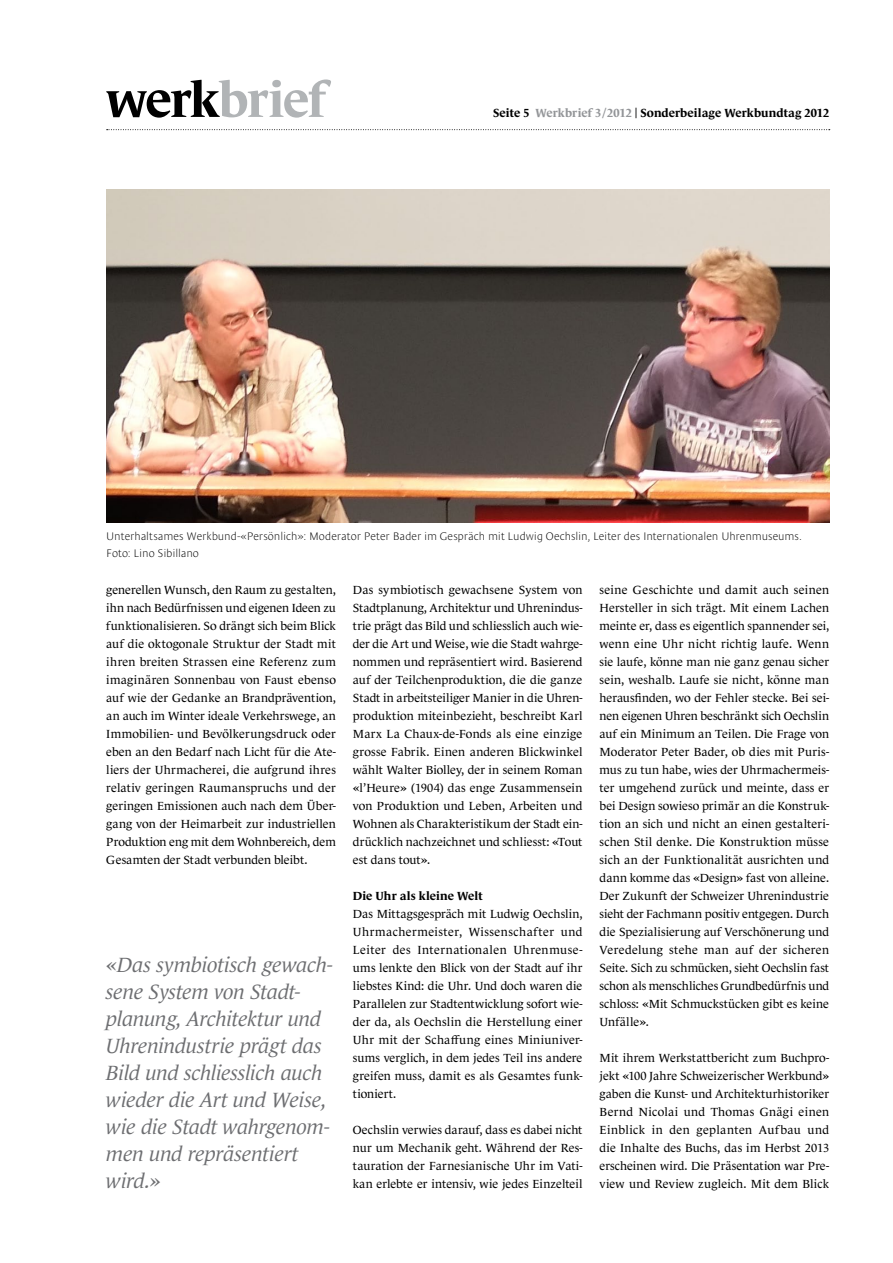
<style>
.page{position:relative;width:893px;height:1263px;background:#fff}
.page>*{position:absolute;margin:0;border:0;box-sizing:border-box;transform-origin:0 0}
.t1{font:italic 21px/27px "Le Monde Journal Std";letter-spacing:-.02em;color:#6d6e71}
.t2{font:12px/18px "Le Monde Journal Std";color:#000;text-align:justify}
.t3{font:700 12px "Le Monde Journal Std";letter-spacing:.005em;color:#000}
.t4{font:200 11.25px/16.5px "Le Monde Sans Std";letter-spacing:-.005em;color:#000}
.s1{color:#939598}
.s2{font-size:10.5px}
</style>
<div class="page">
<svg style="left:107px;top:129px;width:723px;height:1px"></svg>
<svg style="left:106px;top:80px;width:225px;height:38px"></svg>
<img style="left:106px;top:189px;width:723px;height:333px">
<p class="t3" style="left:493px;top:106px;width:337px">Seite 5 <span class="s1">Werkbrief 3/2012</span> <span class="s2">|</span> Sonderbeilage Werkbundtag 2012</p>
<p class="t4" style="left:106px;top:528px;width:697px">Unterhaltsames Werkbund-«Persönlich»: Moderator Peter Bader im Gespräch mit Ludwig Oechslin, Leiter des Internationalen Uhrenmuseums.<br>Foto: Lino Sibillano</p>
<p class="t2" style="left:106px;top:581px;width:231px">generellen Wunsch, den Raum zu gestalten, ihn nach Bedürfnissen und eigenen Ideen zu funktionalisieren. So drängt sich beim Blick auf die oktogonale Struktur der Stadt mit ihren breiten Strassen eine Referenz zum imaginären Sonnenbau von Faust ebenso auf wie der Gedanke an Brandprävention, an auch im Winter ideale Verkehrswege, an Immobilien- und Bevölkerungsdruck oder eben an den Bedarf nach Licht für die Ate&shy;liers der Uhrmacherei, die aufgrund ihres relativ geringen Raumanspruchs und der geringen Emissionen auch nach dem Über&shy;gang von der Heimarbeit zur industriellen Produktion eng mit dem Wohnbereich, dem Gesamten der Stadt verbunden bleibt.</p>
<p class="t2" style="left:600px;top:581px;width:231px">seine Geschichte und damit auch seinen Hersteller in sich trägt. Mit einem Lachen meinte er, dass es eigentlich spannender sei, wenn eine Uhr nicht richtig laufe. Wenn sie laufe, könne man nie ganz genau sicher sein, weshalb. Laufe sie nicht, könne man herausfinden, wo der Fehler stecke. Bei sei&shy;nen eigenen Uhren beschränkt sich Oechslin auf ein Minimum an Teilen. Die Frage von Moderator Peter Bader, ob dies mit Puris&shy;mus zu tun habe, wies der Uhrmachermeis&shy;ter umgehend zurück und meinte, dass er bei Design sowieso primär an die Konstruk&shy;tion an sich und nicht an einen gestalteri&shy;schen Stil denke. Die Konstruktion müsse sich an der Funktionalität ausrichten und dann komme das «Design» fast von alleine.<br>Der Zukunft der Schweizer Uhrenindustrie sieht der Fachmann positiv entgegen. Durch die Spezialisierung auf Verschönerung und Veredelung stehe man auf der sicheren Seite. Sich zu schmücken, sieht Oechslin fast schon als menschliches Grundbedürfnis und schloss: «Mit Schmuckstücken gibt es keine Unfälle».</p>
<p class="t2" style="left:600px;top:1049px;width:231px">Mit ihrem Werkstattbericht zum Buchpro&shy;jekt «100 Jahre Schweizerischer Werkbund» gaben die Kunst- und Architekturhistoriker Bernd Nicolai und Thomas Gnägi einen Einblick in den geplanten Aufbau und die Inhalte des Buchs, das im Herbst 2013 erscheinen wird. Die Präsentation war Pre&shy;view und Review zugleich. Mit dem Blick</p>
<p class="t2" style="left:353px;top:581px;width:231px">Das symbiotisch gewachsene System von Stadtplanung, Architektur und Uhrenindus&shy;trie prägt das Bild und schliesslich auch wie&shy;der die Art und Weise, wie die Stadt wahrge&shy;nommen und repräsentiert wird. Basierend auf der Teilchenproduktion, die die ganze Stadt in arbeitsteiliger Manier in die Uhren&shy;produktion miteinbezieht, beschreibt Karl Marx La Chaux-de-Fonds als eine einzige grosse Fabrik. Einen anderen Blickwinkel wählt Walter Biolley, der in seinem Roman «l’Heure» (1904) das enge Zusammensein von Produktion und Leben, Arbeiten und Wohnen als Charakteristikum der Stadt ein&shy;drücklich nachzeichnet und schliesst: «Tout est dans tout».</p>
<p class="t3" style="left:353px;top:889px;width:131px">Die Uhr als kleine Welt</p>
<p class="t2" style="left:353px;top:905px;width:231px">Das Mittagsgespräch mit Ludwig Oechslin, Uhrmachermeister, Wissenschafter und Leiter des Internationalen Uhrenmuse&shy;ums lenkte den Blick von der Stadt auf ihr liebstes Kind: die Uhr. Und doch waren die Parallelen zur Stadtentwicklung sofort wie&shy;der da, als Oechslin die Herstellung einer Uhr mit der Schaffung eines Miniuniver&shy;sums verglich, in dem jedes Teil ins andere greifen muss, damit es als Gesamtes funk&shy;tioniert.</p>
<p class="t2" style="left:353px;top:1121px;width:231px">Oechslin verwies darauf, dass es dabei nicht nur um Mechanik geht. Während der Res&shy;tauration der Farnesianische Uhr im Vati&shy;kan erlebte er intensiv, wie jedes Einzelteil</p>
<h1 class="t1" style="left:106px;top:951px;width:228px">«Das symbiotisch gewach&shy;sene System von Stadt&shy;planung, Architektur und<br>Uhrenindustrie prägt das<br>Bild und schliesslich auch wieder die Art und Weise, wie die Stadt wahrgenom&shy;men und repräsentiert wird.»</h1>
</div>
